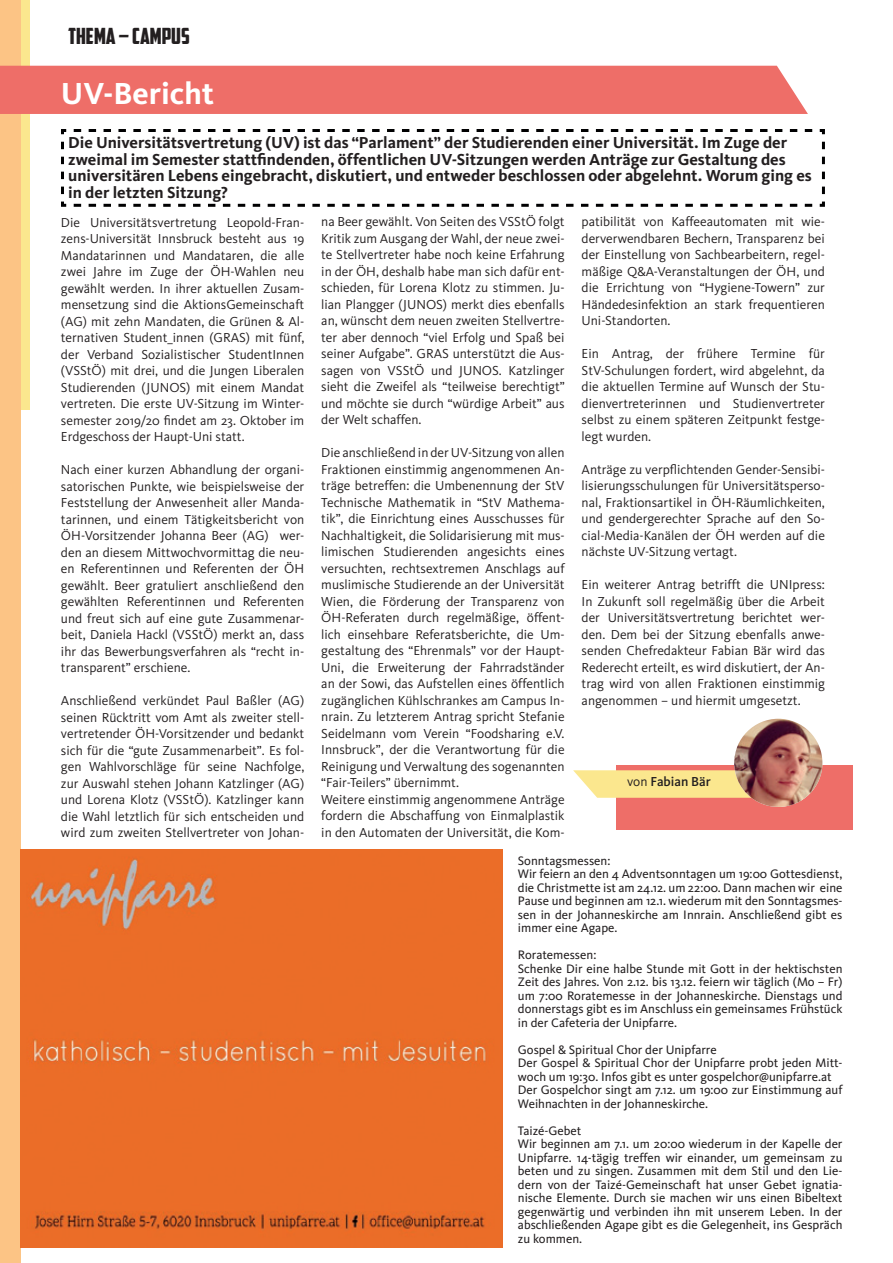
<style>
.page{position:relative;width:893px;height:1263px;background:#fff}
.page>*{position:absolute;margin:0;border:0;box-sizing:border-box;transform-origin:0 0}
.t1{font:700 31.5px "Kievit";color:#fff}
.t2{font:22.5px "American Captain";color:#231f20}
.t3{font:700 16.5px/16.5px "Kievit";color:#231f20}
.t4{font:13.5px/16.5px "Kievit";color:#231f20;text-align:justify}
.t5{font:500 13.5px "Kievit";color:#231f20}
.t6{font:12.75px/13.5px "Kievit";color:#231f20}
.s1{font-weight:400}
</style>
<div class="page">
<div style="left:0;top:0;width:30px;height:410px;background:#fbe78e"></div>
<div style="left:0;top:0;width:20px;height:1263px;background:#fcc485"></div>
<div style="left:0;top:66px;width:808px;height:48px;background:#ee6e68"></div>
<svg style="left:61px;top:129px;width:764px;height:78px"></svg>
<div style="left:616px;top:766px;width:236px;height:64px;background:#ee6e68"></div>
<svg style="left:573px;top:770px;width:178px;height:28px;background:#fbe796"></svg>
<img style="left:734px;top:719px;width:88px;height:88px;border-radius:44px">
<div style="left:20px;top:850px;width:482px;height:398px;background:#eb6d28"></div>
<h2 class="t2" style="left:68px;top:23px;width:123px">THEMA – CAMPUS</h2>
<h1 class="t1" style="left:61px;top:74px;width:155px">UV-Bericht</h1>
<p class="t3" style="left:68px;top:135px;width:745px">Die Universitätsvertretung (UV) ist das “Parlament” der Studierenden einer Universität. Im Zuge der zweimal im Semester stattfindenden, öffentlichen UV-Sitzungen werden Anträge zur Gestaltung des universitären Lebens eingebracht, diskutiert, und entweder beschlossen oder abgelehnt. Worum ging es in der letzten Sitzung?</p>
<p class="t4" style="left:61px;top:214px;width:245px">Die Universitätsvertretung Leopold-Fran&shy;zens-Universität Innsbruck besteht aus 19<br>Mandatarinnen und Mandataren, die alle zwei Jahre im Zuge der ÖH-Wahlen neu gewählt werden. In ihrer aktuellen Zusam&shy;mensetzung sind die AktionsGemeinschaft (AG) mit zehn Mandaten, die Grünen &amp; Al&shy;ternativen Student_innen (GRAS) mit fünf, der Verband Sozialistischer StudentInnen (VSStÖ) mit drei, und die Jungen Liberalen Studierenden (JUNOS) mit einem Mandat vertreten. Die erste UV-Sitzung im Winter&shy;semester 2019/20 findet am 23. Oktober im Erdgeschoss der Haupt-Uni statt.</p>
<p class="t4" style="left:61px;top:461px;width:245px">Nach einer kurzen Abhandlung der organi&shy;satorischen Punkte, wie beispielsweise der Feststellung der Anwesenheit aller Manda&shy;tarinnen, und einem Tätigkeitsbericht von ÖH-Vorsitzender Johanna Beer (AG) wer&shy;den an diesem Mittwochvormittag die neu&shy;en Referentinnen und Referenten der ÖH gewählt. Beer gratuliert anschließend den gewählten Referentinnen und Referenten und freut sich auf eine gute Zusammenar&shy;beit, Daniela Hackl (VSStÖ) merkt an, dass ihr das Bewerbungsverfahren als “recht in&shy;transparent” erschiene.</p>
<p class="t4" style="left:61px;top:692px;width:245px">Anschließend verkündet Paul Baßler (AG) seinen Rücktritt vom Amt als zweiter stell&shy;vertretender ÖH-Vorsitzender und bedankt sich für die “gute Zusammenarbeit”. Es fol&shy;gen Wahlvorschläge für seine Nachfolge, zur Auswahl stehen Johann Katzlinger (AG) und Lorena Klotz (VSStÖ). Katzlinger kann die Wahl letztlich für sich entscheiden und wird zum zweiten Stellvertreter von Johan-</p>
<p class="t4" style="left:321px;top:214px;width:245px">na Beer gewählt. Von Seiten des VSStÖ folgt Kritik zum Ausgang der Wahl, der neue zwei&shy;te Stellvertreter habe noch keine Erfahrung in der ÖH, deshalb habe man sich dafür ent&shy;schieden, für Lorena Klotz zu stimmen. Ju&shy;lian Plangger (JUNOS) merkt dies ebenfalls an, wünscht dem neuen zweiten Stellvertre&shy;ter aber dennoch “viel Erfolg und Spaß bei seiner Aufgabe”. GRAS unterstützt die Aus&shy;sagen von VSStÖ und JUNOS. Katzlinger sieht die Zweifel als “teilweise berechtigt” und möchte sie durch “würdige Arbeit” aus der Welt schaffen.</p>
<p class="t4" style="left:321px;top:445px;width:245px;text-align:left">Die anschließend in der UV-Sitzung von allen Fraktionen einstimmig angenommenen An&shy;träge betreffen: die Umbenennung der StV Technische Mathematik in “StV Mathema&shy;tik”, die Einrichtung eines Ausschusses für Nachhaltigkeit, die Solidarisierung mit mus&shy;limischen Studierenden angesichts eines versuchten, rechtsextremen Anschlags auf muslimische Studierende an der Universität Wien, die Förderung der Transparenz von ÖH-Referaten durch regelmäßige, öffent&shy;lich einsehbare Referatsberichte, die Um&shy;gestaltung des “Ehrenmals” vor der Haupt-Uni, die Erweiterung der Fahrradständer an der Sowi, das Aufstellen eines öffentlich zugänglichen Kühlschrankes am Campus In&shy;nrain. Zu letzterem Antrag spricht Stefanie Seidelmann vom Verein “Foodsharing e.V.<br>Innsbruck”, der die Verantwortung für die Reinigung und Verwaltung des sogenannten “Fair-Teilers” übernimmt.<br>Weitere einstimmig angenommene Anträge fordern die Abschaffung von Einmalplastik in den Automaten der Universität, die Kom-</p>
<p class="t4" style="left:582px;top:214px;width:245px">patibilität von Kaffeeautomaten mit wie&shy;derverwendbaren Bechern, Transparenz bei der Einstellung von Sachbearbeitern, regel&shy;mäßige Q&amp;A-Veranstaltungen der ÖH, und die Errichtung von “Hygiene-Towern” zur Händedesinfektion an stark frequentieren Uni-Standorten.</p>
<p class="t4" style="left:582px;top:346px;width:245px">Ein Antrag, der frühere Termine für StV-Schulungen fordert, wird abgelehnt, da die aktuellen Termine auf Wunsch der Stu&shy;dienvertreterinnen und Studienvertreter selbst zu einem späteren Zeitpunkt festge&shy;legt wurden.</p>
<p class="t4" style="left:582px;top:461px;width:245px">Anträge zu verpflichtenden Gender-Sensibi&shy;lisierungsschulungen für Universitätsperso&shy;nal, Fraktionsartikel in ÖH-Räumlichkeiten, und gendergerechter Sprache auf den So&shy;cial-Media-Kanälen der ÖH werden auf die nächste UV-Sitzung vertagt.</p>
<p class="t4" style="left:582px;top:577px;width:245px">Ein weiterer Antrag betrifft die UNIpress:<br>In Zukunft soll regelmäßig über die Arbeit der Universitätsvertretung berichtet wer&shy;den. Dem bei der Sitzung ebenfalls anwe&shy;senden Chefredakteur Fabian Bär wird das Rederecht erteilt, es wird diskutiert, der An&shy;trag wird von allen Fraktionen einstimmig angenommen – und hiermit umgesetzt.</p>
<p class="t5" style="left:627px;top:774px;width:85px"><span class="s1">von</span> Fabian Bär</p>
<p class="t6" style="left:518px;top:854px;width:326px">Sonntagsmessen:<br>Wir feiern an den 4 Adventsonntagen um 19:00 Gottesdienst, die Christmette ist am 24.12. um 22:00. Dann machen wir eine Pause und beginnen am 12.1. wiederum mit den Sonntagsmes&shy;sen in der Johanneskirche am Innrain. Anschließend gibt es immer eine Agape.</p>
<p class="t6" style="left:518px;top:948px;width:326px">Roratemessen:<br>Schenke Dir eine halbe Stunde mit Gott in der hektischsten Zeit des Jahres. Von 2.12. bis 13.12. feiern wir täglich (Mo – Fr) um 7:00 Roratemesse in der Johanneskirche. Dienstags und donnerstags gibt es im Anschluss ein gemeinsames Frühstück in der Cafeteria der Unipfarre.</p>
<p class="t6" style="left:518px;top:1043px;width:326px">Gospel &amp; Spiritual Chor der Unipfarre<br>Der Gospel &amp; Spiritual Chor der Unipfarre probt jeden Mitt&shy;woch um 19:30. Infos gibt es unter gospelchor@unipfarre.at Der Gospelchor singt am 7.12. um 19:00 zur Einstimmung auf Weihnachten in der Johanneskirche.</p>
<p class="t6" style="left:518px;top:1124px;width:326px">Taizé-Gebet<br>Wir beginnen am 7.1. um 20:00 wiederum in der Kapelle der Unipfarre. 14-tägig treffen wir einander, um gemeinsam zu beten und zu singen. Zusammen mit dem Stil und den Lie&shy;dern von der Taizé-Gemeinschaft hat unser Gebet ignatia&shy;nische Elemente. Durch sie machen wir uns einen Bibeltext gegenwärtig und verbinden ihn mit unserem Leben. In der abschließenden Agape gibt es die Gelegenheit, ins Gespräch zu kommen.</p>
</div>
